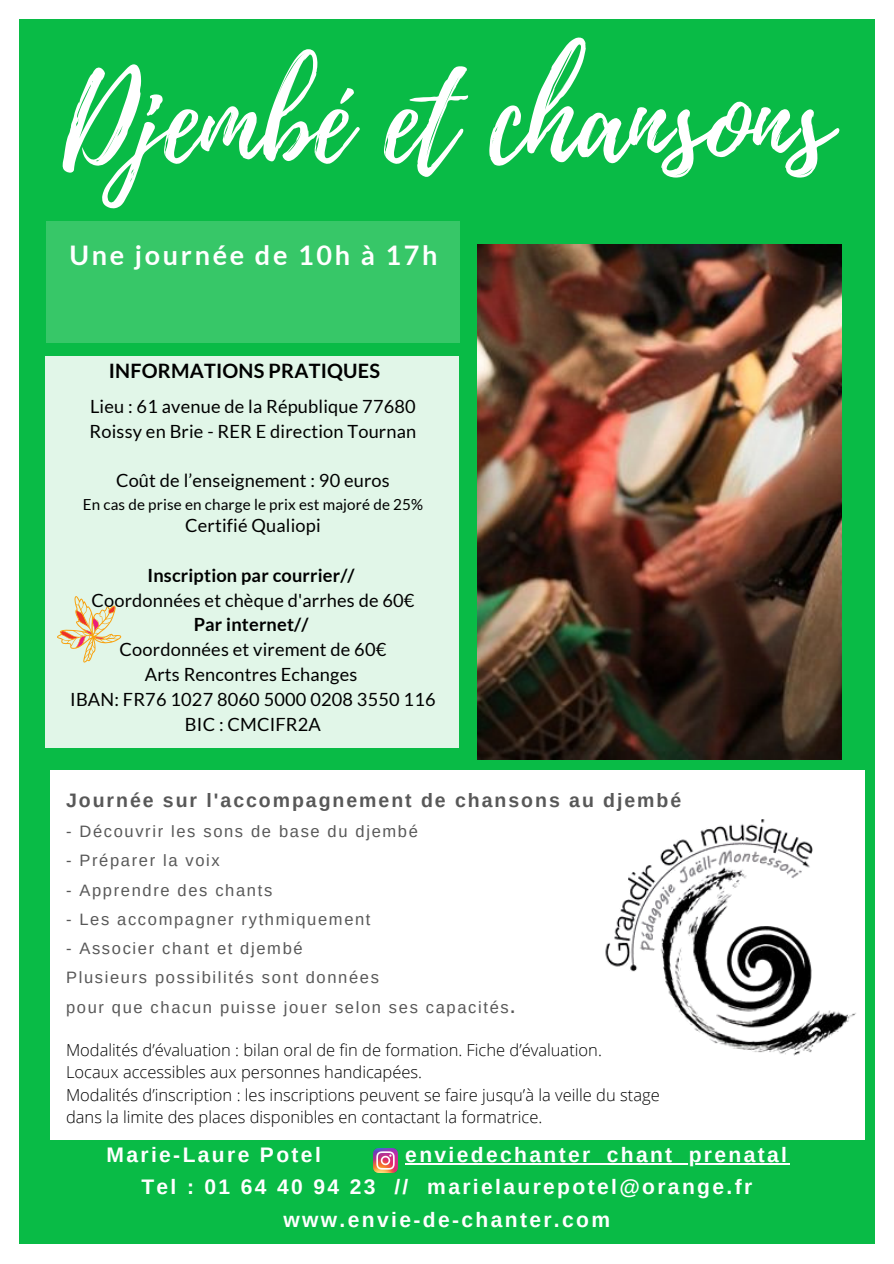
<style>
.page{position:relative;width:894px;height:1264px;background:#fff}
.page>*{position:absolute;margin:0;border:0;box-sizing:border-box;transform-origin:0 0}
.t1{font:117.3px "Playlist Script";color:#fff}
.t2{font:700 27px "Lato";letter-spacing:.1em;color:#fff}
.t3{font:700 21px "Arimo";letter-spacing:.11em;color:#fff}
.t4{font:700 19.8px "Lato";letter-spacing:.01em;color:#000}
.t5{font:700 19.5px "Arimo";letter-spacing:.1em;color:#585858}
.t6{font:18.15px/24.8px "Lato";letter-spacing:.01em;color:#000}
.t7{font:300 16.5px "Open Sans";color:#000}
.t8{font:16.5px/29.2px "Arimo";letter-spacing:.1em;color:#585858}
.t9{font:15.15px "Lato";letter-spacing:.01em;color:#000}
.s1{font-weight:700}
</style>
<div class="page">
<div style="left:20px;top:20px;width:853px;height:1223px;background:#09bb46"></div>
<div style="left:47px;top:221px;width:412px;height:122px;background:#37c768"></div>
<div style="left:51px;top:770px;width:813px;height:369px;background:#fff"></div>
<img style="left:477px;top:244px;width:363px;height:515px">
<div style="left:46px;top:356px;width:413px;height:391px;background:#e1f6e8"></div>
<img style="left:605px;top:819px;width:260px;height:249px">
<svg style="left:45px;top:582px;width:77px;height:87px"></svg>
<img style="left:374px;top:1148px;width:23px;height:24px">
<hr style="left:405px;top:1162px;width:384px;height:2px;background:#fff">
<p class="t1" style="left:63px;top:37px;width:769px">Djembé et chansons</p>
<h6 class="t2" style="left:69px;top:238px;width:369px">Une journée de 10h à 17h</h6>
<p class="t4" style="left:109px;top:359px;width:272px">INFORMATIONS PRATIQUES</p>
<p class="t6" style="left:90px;top:393px;width:328px">Lieu : 61 avenue de la République 77680<br>Roissy en Brie - RER E direction Tournan</p>
<h5 class="t6" style="left:116px;top:468px;width:275px">Coût de l’enseignement : 90 euros</h5>
<h6 class="t9" style="left:83px;top:495px;width:342px">En cas de prise en charge le prix est majoré de 25%</h6>
<p class="t6" style="left:185px;top:513px;width:137px">Certifié Qualiopi</p>
<p class="t6" style="left:70px;top:562px;width:367px;text-align:center"><span class="s1">Inscription par courrier//<br></span>Coordonnées et chèque d'arrhes de 60€<br><span class="s1">Par internet//<br></span>Coordonnées et virement de 60€<br>Arts Rencontres Echanges<br>IBAN: FR76 1027 8060 5000 0208 3550 116<br>BIC : CMCIFR2A</p>
<h1 class="t5" style="left:66px;top:789px;width:616px">Journée sur l'accompagnement de chansons au djembé</h1>
<h1 class="t8" style="left:66px;top:816px;width:353px">- Découvrir les sons de base du djembé</h1>
<h1 class="t8" style="left:66px;top:845px;width:155px">- Préparer la voix</h1>
<h1 class="t8" style="left:66px;top:875px;width:208px">- Apprendre des chants</h1>
<h1 class="t8" style="left:66px;top:904px;width:306px">- Les accompagner rythmiquement</h1>
<h1 class="t8" style="left:66px;top:933px;width:450px">- Associer chant et djembé<br>Plusieurs possibilités sont données<br>pour que chacun puisse jouer selon ses capacités<span class="s1">.</span></h1>
<p class="t7" style="left:66px;top:1038px;width:537px">Modalités d’évaluation : bilan oral de fin de formation. Fiche d’évaluation.</p>
<p class="t7" style="left:66px;top:1060px;width:357px">Locaux accessibles aux personnes handicapées.</p>
<p class="t7" style="left:66px;top:1083px;width:595px">Modalités d’inscription : les inscriptions peuvent se faire jusqu’à la veille du stage</p>
<p class="t7" style="left:66px;top:1105px;width:477px">dans la limite des places disponibles en contactant la formatrice.</p>
<p class="t3" style="left:106px;top:1142px;width:216px">Marie-Laure Potel</p>
<h2 class="t3" style="left:405px;top:1142px;width:383px">enviedechanter_chant_prenatal</h2>
<h2 class="t3" style="left:141px;top:1175px;width:612px">Tel : 01 64 40 94 23 // marielaurepotel@orange.fr</h2>
<h2 class="t3" style="left:283px;top:1208px;width:328px">www.envie-de-chanter.com</h2>
</div>
